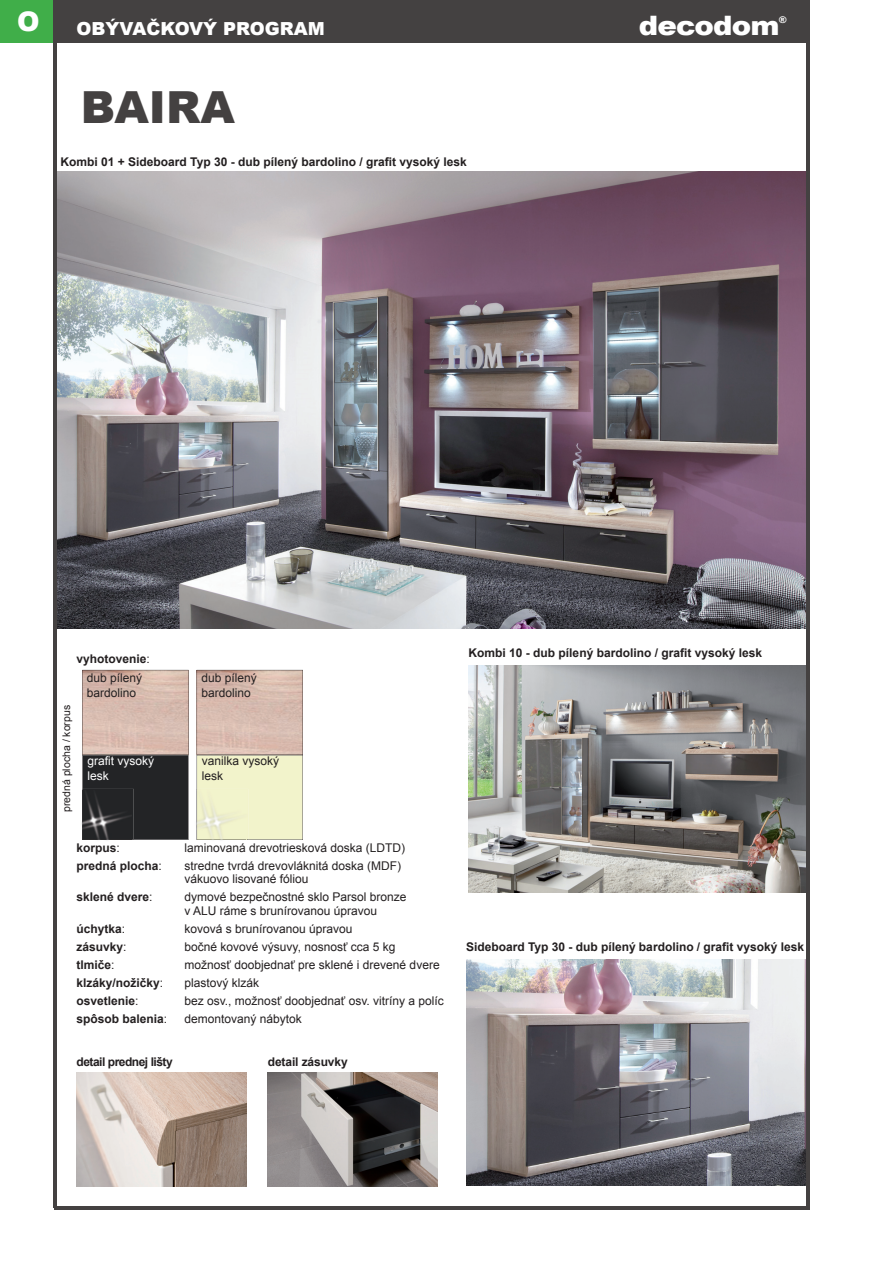
<style>
.page{position:relative;width:893px;height:1263px;background:#fff}
.page>*{position:absolute;margin:0;border:0;box-sizing:border-box;transform-origin:0 0}
.t1{font:900 44.25px "Arial";color:#444141}
.t2{font:900 27px "Arial";color:#fff}
.t3{font:900 26.7px "Arial";letter-spacing:-.03em;color:#fff;scale:1.09 1}
.t4{font:900 18px "Arial";color:#fff}
.t5{font:12px/15px "Arial";color:#231f20}
.t6{font:700 12px "Arial";color:#231f20}
.t7{font:700 12px "Arial";letter-spacing:-.04em;color:#231f20}
.t8{font:12px/15px "Arial";color:#fff}
.t9{font:10.5px "Arial";color:#231f20}
.t10{font:900 9.15px "Arial";color:#fff;scale:1.09 1}
.s1{font-weight:400}
</style>
<div class="page">
<div style="left:55px;top:0;width:753px;height:43px;background:#444141"></div>
<div style="left:0;top:0;width:55px;height:43px;background:#40ae49"></div>
<img style="left:57px;top:172px;width:749px;height:456px">
<svg style="left:82px;top:670px;width:107px;height:170px;background:#8c7c76"></svg>
<svg style="left:197px;top:670px;width:106px;height:170px;background:#e0cfb8"></svg>
<img style="left:76px;top:1072px;width:171px;height:114px">
<img style="left:268px;top:1072px;width:170px;height:114px">
<img style="left:469px;top:665px;width:337px;height:227px">
<img style="left:466px;top:959px;width:340px;height:227px">
<hr style="left:54px;top:1206px;width:755px;height:3px;background:#444141">
<hr style="left:54px;top:0;width:3px;height:1208px;background:#444141">
<hr style="left:806px;top:0;width:3px;height:1208px;background:#444141">
<img style="left:82px;top:789px;width:52px;height:51px">
<img style="left:82px;top:790px;width:50px;height:50px">
<img style="left:196px;top:789px;width:1px;height:51px">
<img style="left:197px;top:789px;width:51px;height:51px">
<img style="left:197px;top:790px;width:49px;height:50px">
<h2 class="t2" style="left:17px;top:2px;width:24px">O</h2>
<h3 class="t4" style="left:77px;top:15px;width:250px">OBÝVAČKOVÝ PROGRAM</h3>
<h1 class="t1" style="left:81px;top:74px;width:156px">BAIRA</h1>
<p class="t6" style="left:61px;top:156px;width:408px">Kombi 01 + Sideboard Typ 30 - dub pílený bardolino / grafit vysoký lesk</p>
<h3 class="t3" style="left:639px;top:5px;width:131px">decodom</h3>
<p class="t10" style="left:779px;top:13px;width:9px">®</p>
<p class="t6" style="left:76px;top:652px;width:75px">vyhotovenie<span class="s1">:</span></p>
<p class="t9" style="left:61px;top:812px;width:108px;rotate:-90deg">predná plocha / korpus</p>
<p class="t5" style="left:87px;top:670px;width:57px">dub pílený bardolino</p>
<p class="t5" style="left:201px;top:670px;width:57px">dub pílený bardolino</p>
<p class="t8" style="left:87px;top:753px;width:68px">grafit vysoký lesk</p>
<p class="t5" style="left:202px;top:753px;width:79px">vanilka vysoký lesk</p>
<p class="t6" style="left:76px;top:841px;width:45px">korpus<span class="s1">:</span></p>
<p class="t5" style="left:185px;top:840px;width:222px">laminovaná drevotriesková doska (LDTD)</p>
<p class="t6" style="left:76px;top:859px;width:87px">predná plocha<span class="s1">:</span></p>
<p class="t5" style="left:184px;top:859px;width:218px;line-height:13.5px">stredne tvrdá drevovláknitá doska (MDF) vákuovo lisované fóliou</p>
<p class="t6" style="left:76px;top:890px;width:78px">sklené dvere<span class="s1">:</span></p>
<p class="t5" style="left:184px;top:890px;width:224px;line-height:13.5px">dymové bezpečnostné sklo Parsol bronze v ALU ráme s brunírovanou úpravou</p>
<p class="t6" style="left:76px;top:922px;width:50px">úchytka<span class="s1">:</span></p>
<p class="t5" style="left:185px;top:921px;width:170px">kovová s brunírovanou úpravou</p>
<p class="t6" style="left:76px;top:940px;width:52px">zásuvky<span class="s1">:</span></p>
<p class="t5" style="left:184px;top:939px;width:213px">bočné kovové výsuvy, nosnosť cca 5 kg</p>
<p class="t6" style="left:76px;top:958px;width:40px">tlmiče<span class="s1">:</span></p>
<p class="t5" style="left:185px;top:957px;width:257px">možnosť doobjednať pre sklené i drevené dvere</p>
<p class="t6" style="left:76px;top:976px;width:88px">klzáky/nožičky<span class="s1">:</span></p>
<p class="t5" style="left:185px;top:975px;width:76px">plastový klzák</p>
<p class="t6" style="left:76px;top:994px;width:64px">osvetlenie<span class="s1">:</span></p>
<p class="t5" style="left:184px;top:993px;width:261px">bez osv., možnosť doobjednať osv. vitríny a políc</p>
<p class="t6" style="left:76px;top:1012px;width:92px">spôsob balenia<span class="s1">:</span></p>
<p class="t5" style="left:184px;top:1011px;width:119px">demontovaný nábytok</p>
<p class="t7" style="left:76px;top:1055px;width:98px">detail prednej lišty</p>
<p class="t6" style="left:268px;top:1055px;width:81px">detail zásuvky</p>
<p class="t6" style="left:469px;top:646px;width:295px">Kombi 10 - dub pílený bardolino / grafit vysoký lesk</p>
<p class="t6" style="left:466px;top:940px;width:339px">Sideboard Typ 30 - dub pílený bardolino / grafit vysoký lesk</p>
</div>
